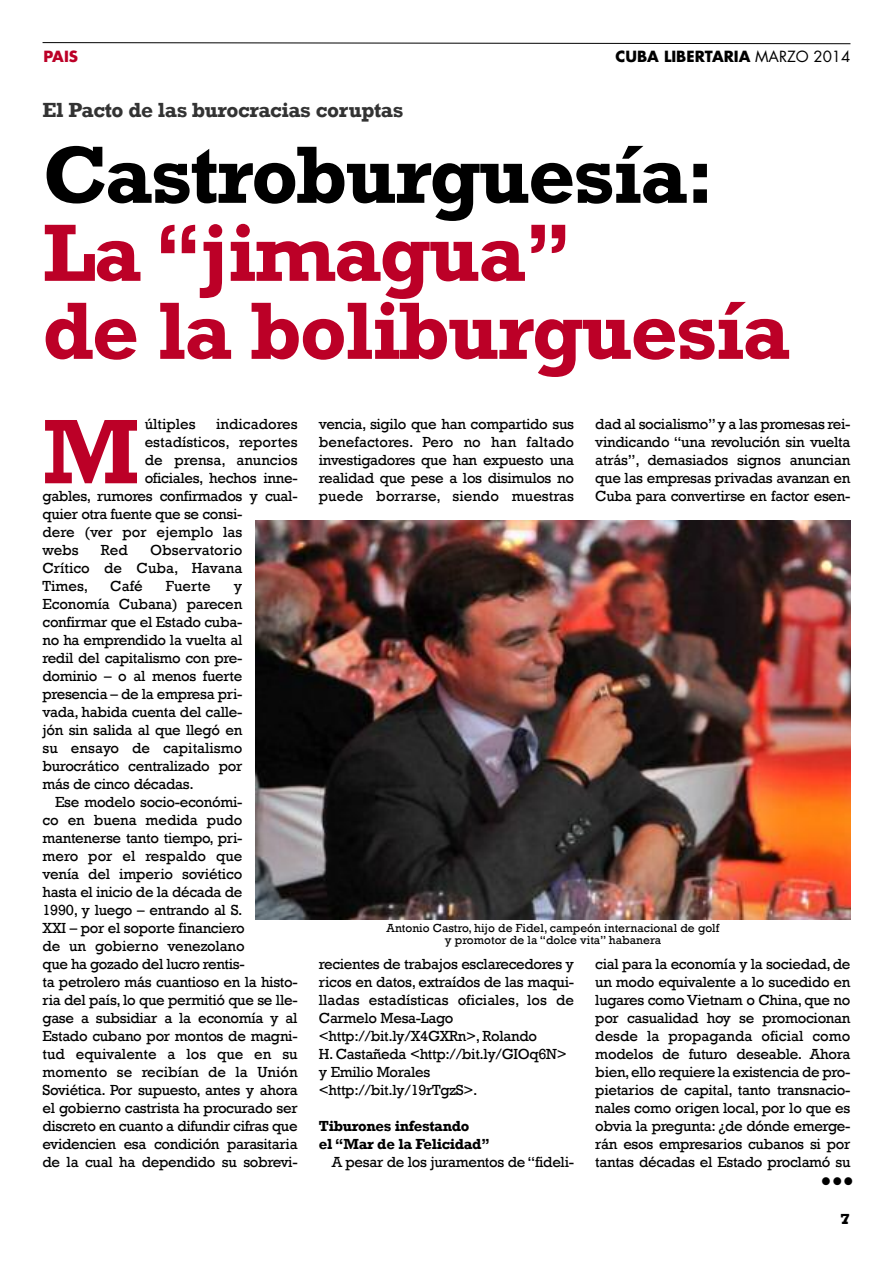
<style>
.page{position:relative;width:893px;height:1263px;background:#fff}
.page>*{position:absolute;margin:0;border:0;box-sizing:border-box;transform-origin:0 0}
.t1{font:700 93.15px "Rockwell";color:#bc0027}
.t2{font:700 82.5px/78px "Rockwell";letter-spacing:-.03em;color:#bc0027}
.t3{font:700 82.5px "Rockwell";letter-spacing:-.03em;color:#000}
.t4{font:31.5px "Rockwell";color:#000}
.t5{font:700 21px "Rockwell";letter-spacing:-.02em;color:#333}
.t6{font:15px/18px "Rockwell";letter-spacing:-.02em;color:#000;text-align:justify}
.t7{font:15px "Rockwell";color:#000}
.t8{font:700 15px/18px "Rockwell";letter-spacing:-.02em;color:#000}
.t9{font:700 15px "Futura";color:#000}
.t10{font:700 15px "Futura";color:#bc0027}
.t11{font:800 15px "Rockwell";color:#000}
.t12{font:12px/12px "Rockwell";color:#000;text-align:center}
.s1{font-weight:400}
</style>
<div class="page">
<svg style="left:42px;top:42px;width:809px;height:2px;background:#828282"></svg>
<img style="left:255px;top:521px;width:595px;height:399px">
<p class="t10" style="left:43px;top:49px;width:36px">PAIS</p>
<p class="t9" style="left:615px;top:49px;width:236px">CUBA LIBERTARIA <span class="s1">MARZO 2014</span></p>
<h3 class="t5" style="left:43px;top:97px;width:362px">El Pacto de las burocracias coruptas</h3>
<h2 class="t3" style="left:43px;top:125px;width:674px">Castroburguesía:</h2>
<h2 class="t2" style="left:43px;top:212px;width:749px">La “jimagua”<br>de la boliburguesía</h2>
<h1 class="t1" style="left:43px;top:395px;width:99px">M</h1>
<p class="t7" style="left:145px;top:415px;width:52px">últiples</p>
<p class="t7" style="left:216px;top:415px;width:83px">indicadores</p>
<p class="t7" style="left:145px;top:433px;width:154px">estadísticos, reportes</p>
<p class="t7" style="left:145px;top:451px;width:154px">de prensa, anuncios</p>
<p class="t6" style="left:145px;top:469px;width:154px">oficiales, hechos inne-</p>
<p class="t6" style="left:43px;top:487px;width:257px">gables, rumores confirmados y cual-</p>
<p class="t6" style="left:43px;top:505px;width:201px">quier otra fuente que se consi-</p>
<p class="t7" style="left:43px;top:523px;width:201px">dere (ver por ejemplo las</p>
<p class="t6" style="left:43px;top:541px;width:38px">webs</p>
<p class="t6" style="left:101px;top:541px;width:29px">Red</p>
<p class="t6" style="left:43px;top:541px;width:201px;text-indent:108px">Observatorio Crítico de Cuba, Havana Times,</p>
<p class="t6" style="left:110px;top:577px;width:34px">Café</p>
<p class="t6" style="left:166px;top:577px;width:46px">Fuerte</p>
<p class="t6" style="left:43px;top:577px;width:201px;text-indent:191px">y Economía Cubana) parecen confirmar que el Estado cuba&shy;no ha emprendido la vuelta al redil del capitalismo con pre&shy;dominio – o al menos fuerte presencia – de la empresa pri&shy;vada, habida cuenta del calle&shy;jón sin salida al que llegó en su ensayo de capitalismo burocrático centralizado por más de cinco décadas.</p>
<p class="t6" style="left:43px;top:793px;width:257px;text-align:left;text-indent:13px">Ese modelo socio-económi-<br>co en buena medida pudo mantenerse tanto tiempo, pri-<br>mero por el respaldo que<br>venía del imperio soviético<br>hasta el inicio de la década de<br>1990, y luego – entrando al S.<br>XXI – por el soporte financiero<br>de un gobierno venezolano<br>que ha gozado del lucro rentis-<br>ta petrolero más cuantioso en la histo&shy;ria del país, lo que permitió que se lle&shy;gase a subsidiar a la economía y al<br>Estado cubano por montos de magni&shy;tud equivalente a los que en su momento se recibían de la Unión<br>Soviética. Por supuesto, antes y ahora el gobierno castrista ha procurado ser discreto en cuanto a difundir cifras que evidencien esa condición parasitaria de la cual ha dependido su sobrevi-</p>
<p class="t6" style="left:319px;top:415px;width:257px">vencia, sigilo que han compartido sus benefactores. Pero no han faltado investigadores que han expuesto una realidad que pese a los disimulos no puede borrarse, siendo muestras</p>
<p class="t6" style="left:595px;top:415px;width:257px">dad al socialismo”y a las promesas rei&shy;vindicando “una revolución sin vuelta atrás”, demasiados signos anuncian que las empresas privadas avanzan en Cuba para convertirse en factor esen-</p>
<p class="t12" style="left:387px;top:922px;width:334px">Antonio Castro, hijo de Fidel, campeón internacional de golf y promotor de la “dolce vita” habanera</p>
<p class="t6" style="left:319px;top:955px;width:257px;text-align:left">recientes de trabajos esclarecedores y ricos en datos, extraídos de las maqui&shy;lladas estadísticas oficiales, los de<br>Carmelo Mesa-Lago &lt;http://bit.ly/X4GXRn&gt;, Rolando<br>H. Castañeda &lt;http://bit.ly/GIOq6N&gt; y Emilio Morales &lt;http://bit.ly/19rTgzS&gt;.</p>
<p class="t8" style="left:319px;top:1117px;width:173px">Tiburones infestando<br>el “Mar de la Felicidad”</p>
<p class="t6" style="left:332px;top:1153px;width:244px">A pesar de los juramentos de “fideli-</p>
<p class="t6" style="left:595px;top:955px;width:257px">cial para la economía y la sociedad, de un modo equivalente a lo sucedido en lugares como Vietnam o China, que no por casualidad hoy se promocionan desde la propaganda oficial como modelos de futuro deseable. Ahora bien,ello requiere la existencia de pro&shy;pietarios de capital, tanto transnacio&shy;nales como origen local, por lo que es obvia la pregunta: ¿de dónde emerge&shy;rán esos empresarios cubanos si por tantas décadas el Estado proclamó su</p>
<h3 class="t4" style="left:820px;top:1162px;width:35px">•••</h3>
<p class="t11" style="left:840px;top:1210px;width:12px">7</p>
</div>
